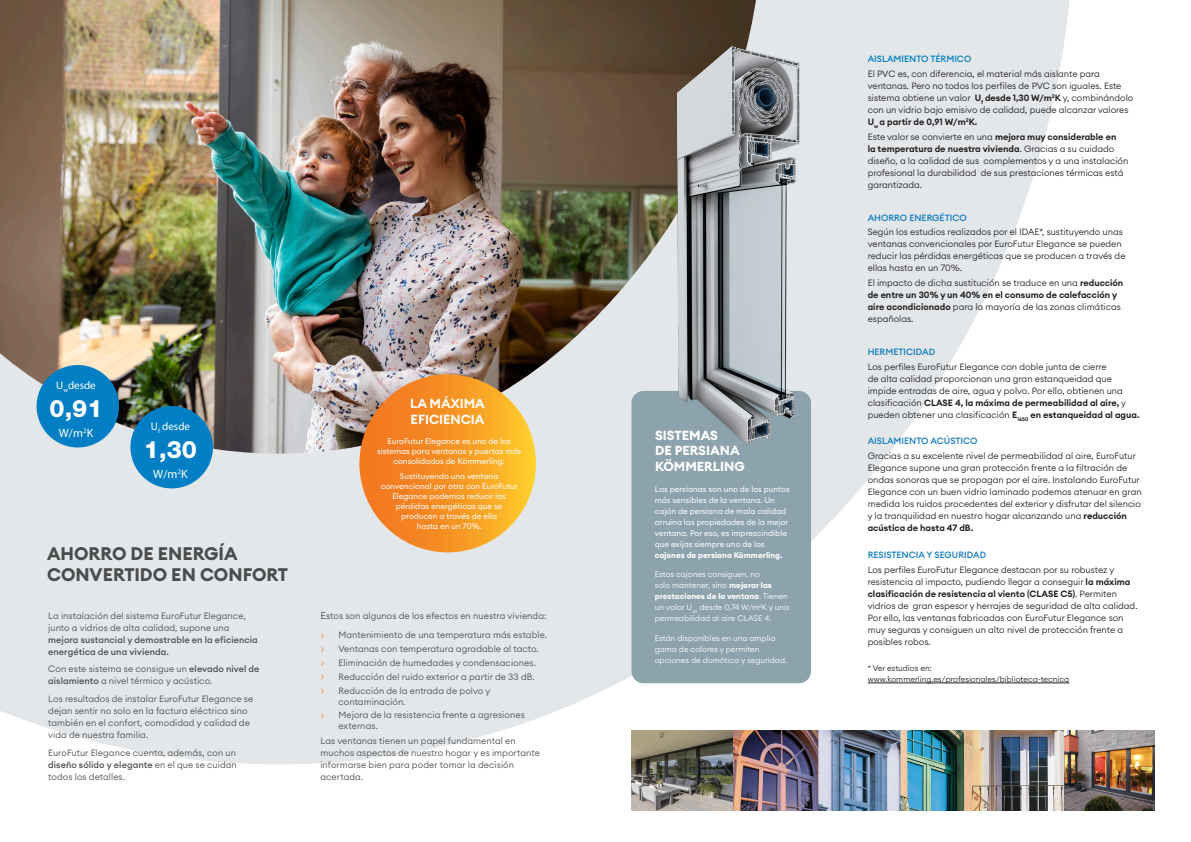
<style>
.page{position:relative;width:1191px;height:842px;background:#fff}
.page>*{position:absolute;margin:0;border:0;box-sizing:border-box;transform-origin:0 0}
.t1{font:800 24px "Helvetica Neue";color:#fff}
._6_Kapitelheadline{font:700 18px "Euclid Circular A";color:#4b4c4d}
.t2{font:700 13px "Euclid Circular A";color:#fff}
.t3{font:600 13px "Euclid Circular A";color:#fff}
.t4{font:12px "Myriad Pro";color:#fff}
.t5{font:11px "Myriad Pro";color:#fff}
.t6{font:300 9px/12px "Euclid Circular A";color:#231f20}
._10_Copytext{font:300 9px/12px "Euclid Circular A";letter-spacing:.01em;color:#4b4c4d}
.t7{font:500 9px "Euclid Circular A";color:#127bc1}
.t8{font:500 9px "Euclid Circular A";color:#007fc5}
.t9{font:8px/11px "Euclid Circular A";color:#fff;text-align:center}
.t10{font:300 8px/11px "Euclid Circular A";color:#fff}
.t11{font:300 8px "Euclid Circular A";color:#231f20}
.s1{font-weight:500}
.s2{font-size:10px}
.s3{color:#fff}
.s4{font-weight:700}
.s5{font-weight:600}
</style>
<div class="page">
<img style="left:0;top:0;width:1132px;height:811px">
<img style="left:732px;top:731px;width:332px;height:79px">
<hr style="left:867px;top:683px;width:202px;height:1px;background:#231f20">
<div style="left:631px;top:391px;width:180px;height:292px;background:#8ca2ad;border-radius:12px"></div>
<div style="left:37px;top:365px;width:82px;height:82px;background:#007fc5;border-radius:50%"></div>
<div style="left:130px;top:406px;width:83px;height:82px;background:#007fc5;border-radius:50%"></div>
<svg style="left:359px;top:374px;width:177px;height:178px"></svg>
<img style="left:655px;top:37px;width:179px;height:413px">
<img style="left:1064px;top:730px;width:91px;height:80px">
<img style="left:631px;top:731px;width:101px;height:79px">
<p class="t5" style="left:56px;top:378px;width:41px">U<sub>w</sub>desde</p>
<p class="t1" style="left:50px;top:394px;width:54px">0,91</p>
<p class="t4" style="left:59px;top:425px;width:36px">W/m<sup>2</sup>K</p>
<p class="t5" style="left:151px;top:419px;width:41px">U<sub>f</sub> desde</p>
<p class="t1" style="left:144px;top:435px;width:54px">1,30</p>
<p class="t4" style="left:153px;top:466px;width:36px">W/m<sup>2</sup>K</p>
<p class="_6_Kapitelheadline" style="left:47px;top:542px;width:192px">AHORRO DE ENERGÍA</p>
<p class="_6_Kapitelheadline" style="left:47px;top:563px;width:242px">CONVERTIDO EN CONFORT</p>
<p class="_10_Copytext" style="left:48px;top:609px;width:211px">La instalación del sistema EuroFutur Elegance, junto a vidrios de alta calidad, supone una <span class="s1">mejora sustancial y demostrable en la eficiencia energética de una vivienda.</span></p>
<p class="_10_Copytext" style="left:48px;top:663px;width:213px">Con este sistema se consigue un <span class="s1">elevado nivel de aislamiento</span> a nivel térmico y acústico.</p>
<p class="_10_Copytext" style="left:48px;top:693px;width:206px">Los resultados de instalar EuroFutur Elegance se dejan sentir no solo en la factura eléctrica sino también en el confort, comodidad y calidad de vida de nuestra familia.</p>
<p class="_10_Copytext" style="left:48px;top:746px;width:190px;text-align:justify">EuroFutur Elegance cuenta, además, con un <span class="s1">diseño sólido y elegante</span> en el que se cuidan todos los detalles.</p>
<p class="t3" style="left:410px;top:395px;width:76px">LA MÁXIMA</p>
<p class="t3" style="left:410px;top:411px;width:75px">EFICIENCIA</p>
<p class="t9" style="left:377px;top:436px;width:146px;line-height:10px">EuroFutur Elegance es uno de los sistemas para ventanas y puertas más consolidados de Kömmerling.</p>
<p class="t9" style="left:400px;top:471px;width:100px">Sustituyendo una ventana</p>
<p class="t9" style="left:381px;top:481px;width:139px;line-height:10px">convencional por otra con EuroFutur<br>Elegance podemos reducir las</p>
<p class="t9" style="left:396px;top:501px;width:108px">pérdidas energéticas que se</p>
<p class="t9" style="left:401px;top:511px;width:97px">producen a través de ella</p>
<p class="t9" style="left:417px;top:521px;width:66px">hasta en un 70%.</p>
<p class="_10_Copytext" style="left:320px;top:609px;width:227px"><span class="s2">E</span>stos son algunos de los efectos en nuestra vivienda:</p>
<p class="_10_Copytext" style="left:320px;top:629px;width:228px"><span class="s3">&gt;</span> Mantenimiento de una temperatura más estable.</p>
<p class="_10_Copytext" style="left:320px;top:643px;width:220px"><span class="s3">&gt;</span> Ventanas con temperatura agradable al tacto.</p>
<p class="_10_Copytext" style="left:320px;top:656px;width:217px"><span class="s3">&gt;</span> Eliminación de humedades y condensaciones.</p>
<p class="_10_Copytext" style="left:320px;top:670px;width:216px"><span class="s3">&gt;</span> Reducción del ruido exterior a partir de 33 dB.</p>
<p class="_10_Copytext" style="left:338px;top:685px;width:153px;line-height:11px;text-indent:-18px"><span class="s3">&gt;</span> Reducción de la entrada de polvo y contaminación.</p>
<p class="_10_Copytext" style="left:338px;top:709px;width:188px;line-height:11px;text-indent:-18px"><span class="s3">&gt;</span> Mejora de la resistencia frente a agresiones externas.</p>
<p class="_10_Copytext" style="left:320px;top:735px;width:221px">Las ventanas tienen un papel fundamental en muchos aspectos de nuestro hogar y es importante informarse bien para poder tomar la decisión acertada.</p>
<p class="t2" style="left:655px;top:427px;width:65px">SISTEMAS</p>
<p class="t2" style="left:655px;top:442px;width:86px">DE PERSIANA</p>
<p class="t2" style="left:655px;top:458px;width:91px">KÖMMERLING</p>
<p class="t9" style="left:655px;top:483px;width:137px;text-align:left">Las persianas son uno de los puntos más sensibles de la ventana. Un cajón de persiana de mala calidad arruina las propiedades de la mejor ventana. Por eso, es imprescindible que exijas siempre uno de los <span class="s4">cajones de persiana Kömmerling.</span></p>
<p class="t10" style="left:655px;top:569px;width:136px">Estos cajones consiguen, no<br>solo mantener, sino <span class="s4">mejorar las prestaciones de la ventana</span>. Tienen un valor U<sub>sb</sub> desde 0,74 W/m<sup>2</sup>K y una permeabilidad al aire CLASE 4.</p>
<p class="t10" style="left:655px;top:632px;width:134px">Están disponibles en una amplia gama de colores y permiten opciones de domótica y seguridad.</p>
<p class="t8" style="left:867px;top:53px;width:105px">AISLAMIENTO TÉRMICO</p>
<p class="t6" style="left:867px;top:68px;width:267px">El PVC es, con diferencia, el material más aislante para ventanas. Pero no todos los perfiles de PVC son iguales. Este sistema obtiene un valor <span class="s5">U</span><sub>f</sub> <span class="s5">desde 1,30 W/m</span><sup>2</sup><span class="s5">K</span> y, combinándolo con un vidrio bajo emisivo de calidad, puede alcanzar valores <span class="s5">U</span><sub>w</sub> <span class="s5">a partir de 0,91 W/m</span><sup>2</sup><span class="s5">K.</span></p>
<p class="t6" style="left:867px;top:131px;width:262px">Este valor se convierte en una <span class="s5">mejora muy considerable en<br>la temperatura de nuestra vivienda</span>. Gracias a su cuidado diseño, a la calidad de sus complementos y a una instalación profesional la durabilidad de sus prestaciones térmicas está garantizada.</p>
<p class="t7" style="left:867px;top:212px;width:101px">AHORRO ENERGÉTICO</p>
<p class="t6" style="left:867px;top:226px;width:259px">Según los estudios realizados por el IDAE*, sustituyendo unas ventanas convencionales por EuroFutur Elegance se pueden reducir las pérdidas energéticas que se producen a través de ellas hasta en un 70%.</p>
<p class="t6" style="left:867px;top:277px;width:257px">El impacto de dicha sustitución se traduce en una <span class="s5">reducción de entre un 30% y un 40% en el consumo de calefacción y aire acondicionado</span> para la mayoría de las zonas climáticas españolas.</p>
<p class="t7" style="left:867px;top:346px;width:69px">HERMETICIDAD</p>
<p class="t6" style="left:867px;top:360px;width:273px">Los perfiles EuroFutur Elegance con doble junta de cierre<br>de alta calidad proporcionan una gran estanqueidad que impide entradas de aire, agua y polvo. Por ello, obtienen una clasificación <span class="s5">CLASE 4, la máxima de permeabilidad al aire,</span> y pueden obtener una clasificación <span class="s5">E</span><sub>1650</sub> <span class="s5">en estanqueidad al agua.</span></p>
<p class="t7" style="left:867px;top:435px;width:111px">AISLAMIENTO ACÚSTICO</p>
<p class="t6" style="left:867px;top:450px;width:275px">Gracias a su excelente nivel de permeabilidad al aire, EuroFutur Elegance supone una gran protección frente a la filtración de ondas sonoras que se propagan por el aire. Instalando EuroFutur Elegance con un buen vidrio laminado podemos atenuar en gran medida los ruidos procedentes del exterior y disfrutar del silencio y la tranquilidad en nuestro hogar alcanzando una <span class="s4">re</span><span class="s5">ducción acústica de hasta 47 dB.</span></p>
<p class="t7" style="left:867px;top:549px;width:120px">RESISTENCIA Y SEGURIDAD</p>
<p class="t6" style="left:867px;top:564px;width:271px">Los perfiles EuroFutur Elegance destacan por su robustez y resistencia al impacto, pudiendo llegar a conseguir <span class="s5">la máxima clasificación de resistencia al viento (CLASE C5)</span>. Permiten vidrios de gran espesor y herrajes de seguridad de alta calidad.<br>Por ello, las ventanas fabricadas con EuroFutur Elegance son muy seguras y consiguen un alto nivel de protección frente a posibles robos.</p>
<p class="t11" style="left:867px;top:663px;width:66px">* Ver estudios en:</p>
<p class="t11" style="left:867px;top:674px;width:203px">www.kommerling.es/profesionales/biblioteca-tecnica</p>
</div>
